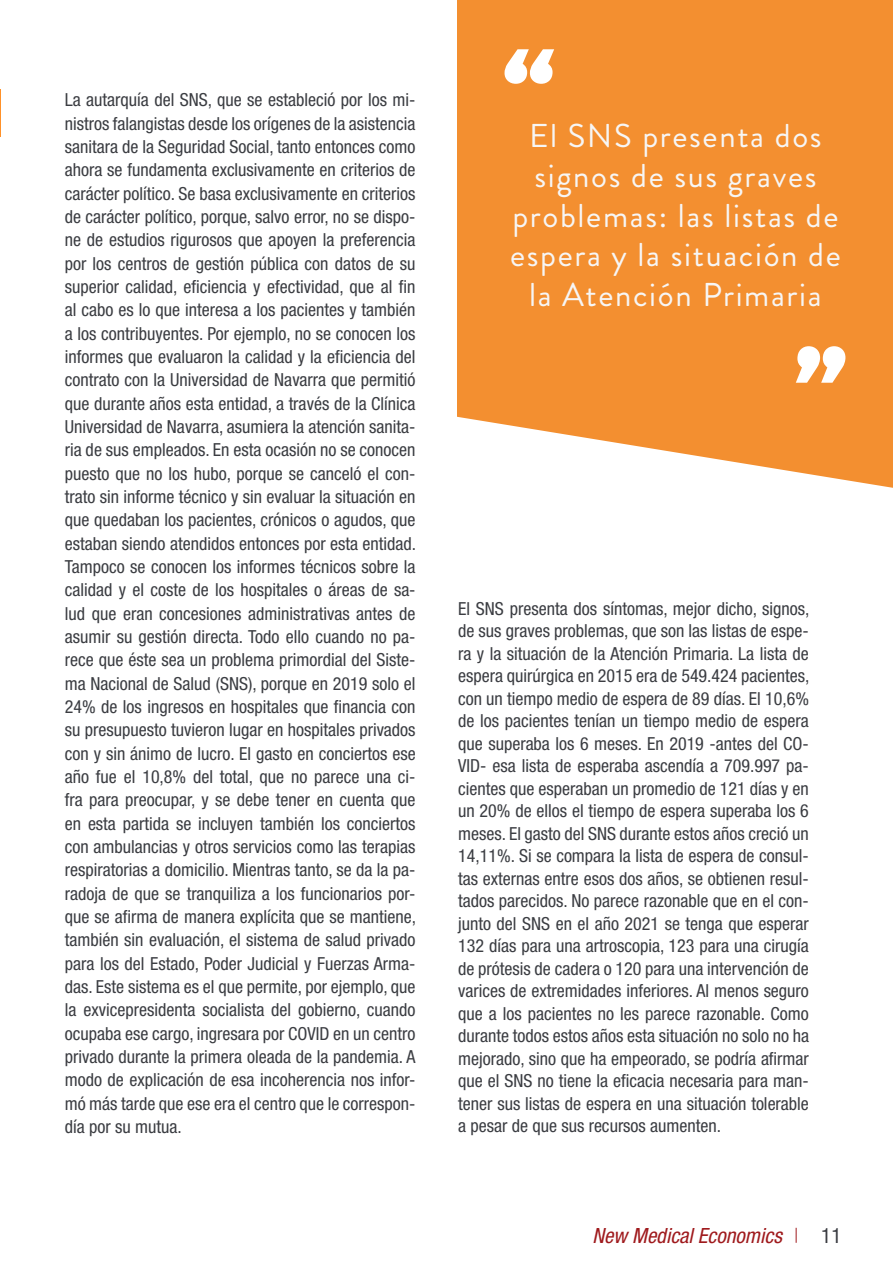
<style>
.page{position:relative;width:893px;height:1263px;background:#fff}
.page>*{position:absolute;margin:0;border:0;box-sizing:border-box;transform-origin:0 0}
.t1{font:33px/39.6px "Brandon Grotesque";letter-spacing:.05em;color:#f7f6f5;text-align:center}
.t2{font:italic condensed 21px "Helvetica Neue LT Std";color:#9f1a1d}
.t3{font:condensed 21px "Helvetica Neue LT Std";color:#3b3d42}
.t4{font:condensed 18px/23.4px "Helvetica Neue LT Std";color:#3b3d42;text-align:justify}
</style>
<div class="page">
<svg style="left:796px;top:1228px;width:1px;height:15px"></svg>
<svg style="left:457px;top:0;width:436px;height:488px;background:#f3973f"></svg>
<svg style="left:504px;top:49px;width:50px;height:35px"></svg>
<svg style="left:796px;top:346px;width:49px;height:37px"></svg>
<hr style="left:0;top:89px;width:1px;height:47px;background:#ff9129">
<p class="t4" style="left:65px;top:88px;width:353px">La autarquía del SNS, que se estableció por los mi&shy;nistros falangistas desde los orígenes de la asistencia sanitara de la Seguridad Social, tanto entonces como ahora se fundamenta exclusivamente en criterios de carácter político. Se basa exclusivamente en criterios de carácter político, porque, salvo error, no se dispo&shy;ne de estudios rigurosos que apoyen la preferencia por los centros de gestión pública con datos de su superior calidad, eficiencia y efectividad, que al fin al cabo es lo que interesa a los pacientes y también a los contribuyentes. Por ejemplo, no se conocen los informes que evaluaron la calidad y la eficiencia del contrato con la Universidad de Navarra que permitió que durante años esta entidad, a través de la Clínica Universidad de Navarra, asumiera la atención sanita&shy;ria de sus empleados. En esta ocasión no se conocen puesto que no los hubo, porque se canceló el con&shy;trato sin informe técnico y sin evaluar la situación en que quedaban los pacientes, crónicos o agudos, que estaban siendo atendidos entonces por esta entidad.<br>Tampoco se conocen los informes técnicos sobre la calidad y el coste de los hospitales o áreas de sa&shy;lud que eran concesiones administrativas antes de asumir su gestión directa. Todo ello cuando no pa&shy;rece que éste sea un problema primordial del Siste&shy;ma Nacional de Salud (SNS), porque en 2019 solo el 24% de los ingresos en hospitales que financia con su presupuesto tuvieron lugar en hospitales privados con y sin ánimo de lucro. El gasto en conciertos ese año fue el 10,8% del total, que no parece una ci&shy;fra para preocupar, y se debe tener en cuenta que en esta partida se incluyen también los conciertos con ambulancias y otros servicios como las terapias respiratorias a domicilio. Mientras tanto, se da la pa&shy;radoja de que se tranquiliza a los funcionarios por&shy;que se afirma de manera explícita que se mantiene, también sin evaluación, el sistema de salud privado para los del Estado, Poder Judicial y Fuerzas Arma&shy;das. Este sistema es el que permite, por ejemplo, que la exvicepresidenta socialista del gobierno, cuando ocupaba ese cargo, ingresara por COVID en un centro privado durante la primera oleada de la pandemia. A modo de explicación de esa incoherencia nos infor&shy;mó más tarde que ese era el centro que le correspon&shy;día por su mutua.</p>
<h1 class="t1" style="left:510px;top:117px;width:332px">El SNS presenta dos signos de sus graves problemas: las listas de espera y la situación de la Atención Primaria</h1>
<p class="t4" style="left:458px;top:597px;width:353px;line-height:22.5px">El SNS presenta dos síntomas, mejor dicho, signos, de sus graves problemas, que son las listas de espe&shy;ra y la situación de la Atención Primaria. La lista de espera quirúrgica en 2015 era de 549.424 pacientes, con un tiempo medio de espera de 89 días. El 10,6% de los pacientes tenían un tiempo medio de espera que superaba los 6 meses. En 2019 -antes del CO-VID- esa lista de esperaba ascendía a 709.997 pa&shy;cientes que esperaban un promedio de 121 días y en un 20% de ellos el tiempo de espera superaba los 6 meses. El gasto del SNS durante estos años creció un 14,11%. Si se compara la lista de espera de consul&shy;tas externas entre esos dos años, se obtienen resul&shy;tados parecidos. No parece razonable que en el con&shy;junto del SNS en el año 2021 se tenga que esperar 132 días para una artroscopia, 123 para una cirugía de prótesis de cadera o 120 para una intervención de varices de extremidades inferiores. Al menos seguro que a los pacientes no les parece razonable. Como durante todos estos años esta situación no solo no ha mejorado, sino que ha empeorado, se podría afirmar que el SNS no tiene la eficacia necesaria para man&shy;tener sus listas de espera en una situación tolerable a pesar de que sus recursos aumenten.</p>
<p class="t2" style="left:593px;top:1223px;width:191px">New Medical Economics</p>
<p class="t3" style="left:821px;top:1223px;width:22px">11</p>
</div>
